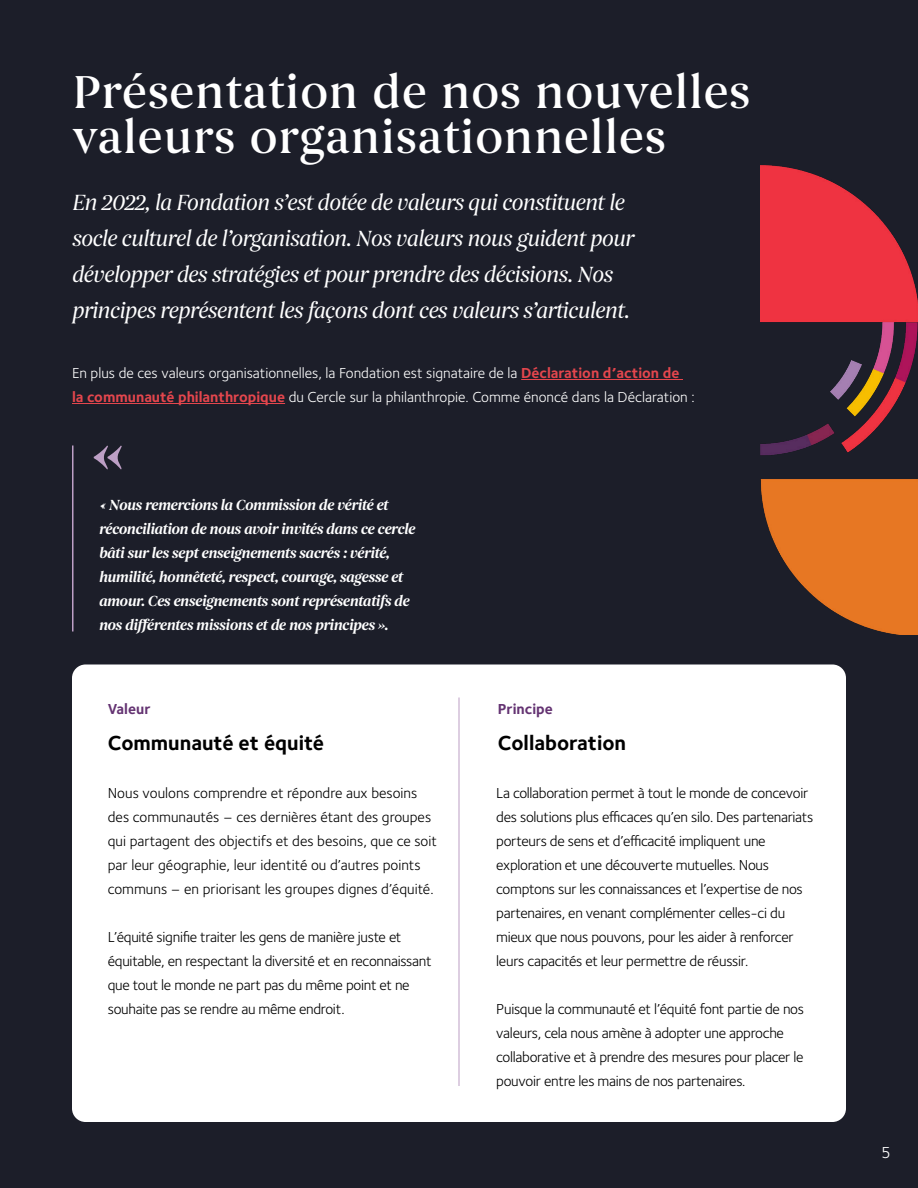
<style>
.page{position:relative;width:918px;height:1188px;background:#1c1e29}
.page>*{position:absolute;margin:0;border:0;box-sizing:border-box;transform-origin:0 0}
.t1{font:500 47.4px/45.8px "Begum";color:#fff}
.t2{font:italic 22.5px/36px "Begum";letter-spacing:-.04em;color:#fff}
.t3{font:700 21px "Foundry Sterling";color:#000}
.t4{font:16.5px "Foundry Sterling";color:#fff}
.t5{font:15px/24px "Foundry Sterling";letter-spacing:-.02em;color:#000}
.t6{font:italic 600 15px/24px "Begum";letter-spacing:-.04em;color:#fff}
.t7{font:15px/24px "Foundry Sterling";color:#000}
.t8{font:15px/24px "Foundry Sterling";color:#fff}
.t9{font:700 15px "Foundry Sterling";color:#643372}
.s1{font-weight:700;color:#e4464d}
</style>
<div class="page">
<hr style="left:521px;top:379px;width:162px;height:1px;background:#e4464d">
<hr style="left:72px;top:403px;width:213px;height:1px;background:#e4464d">
<hr style="left:72px;top:446px;width:2px;height:186px;background:#bd9fc5">
<img style="left:761px;top:165px;width:157px;height:470px">
<div style="left:72px;top:664px;width:774px;height:458px;background:#fff;border-radius:14px"></div>
<hr style="left:459px;top:698px;width:1px;height:388px;background:#bd9fc5">
<svg style="left:94px;top:446px;width:28px;height:24px"></svg>
<h1 class="t1" style="left:72px;top:70px;width:680px">Présentation de nos nouvelles valeurs organisationnelles</h1>
<p class="t2" style="left:72px;top:185px;width:564px">En 2022, la Fondation s’est dotée de valeurs qui constituent le socle culturel de l’organisation. Nos valeurs nous guident pour développer des stratégies et pour prendre des décisions. Nos principes représentent les façons dont ces valeurs s’articulent.</p>
<p class="t8" style="left:72px;top:361px;width:624px">En plus de ces valeurs organisationnelles, la Fondation est signataire de la <span class="s1">Déclaration d’action de la communauté philanthropique</span> du Cercle sur la philanthropie. Comme énoncé dans la Déclaration :</p>
<p class="t6" style="left:99px;top:493px;width:318px">« Nous remercions la Commission de vérité et réconciliation de nous avoir invités dans ce cercle bâti sur les sept enseignements sacrés : vérité, humilité, honnêteté, respect, courage, sagesse et amour. Ces enseignements sont représentatifs de nos différentes missions et de nos principes ».</p>
<p class="t9" style="left:108px;top:700px;width:44px">Valeur</p>
<p class="t9" style="left:498px;top:700px;width:56px">Principe</p>
<h3 class="t3" style="left:498px;top:730px;width:130px">Collaboration</h3>
<h3 class="t3" style="left:108px;top:730px;width:218px">Communauté et équité</h3>
<p class="t7" style="left:108px;top:781px;width:331px">Nous voulons comprendre et répondre aux besoins des communautés – ces dernières étant des groupes qui partagent des objectifs et des besoins, que ce soit par leur géographie, leur identité ou d’autres points communs – en priorisant les groupes dignes d’équité.</p>
<p class="t5" style="left:108px;top:925px;width:325px">L’équité signifie traiter les gens de manière juste et équitable, en respectant la diversité et en reconnaissant que tout le monde ne part pas du même point et ne souhaite pas se rendre au même endroit.</p>
<p class="t5" style="left:496px;top:781px;width:319px">La collaboration permet à tout le monde de concevoir des solutions plus efficaces qu’en silo. Des partenariats porteurs de sens et d’efficacité impliquent une exploration et une découverte mutuelles. Nous comptons sur les connaissances et l’expertise de nos partenaires, en venant complémenter celles-ci du mieux que nous pouvons, pour les aider à renforcer leurs capacités et leur permettre de réussir.</p>
<p class="t5" style="left:496px;top:997px;width:309px">Puisque la communauté et l’équité font partie de nos valeurs, cela nous amène à adopter une approche collaborative et à prendre des mesures pour placer le pouvoir entre les mains de nos partenaires.</p>
<p class="t4" style="left:881px;top:1143px;width:11px">5</p>
</div>
